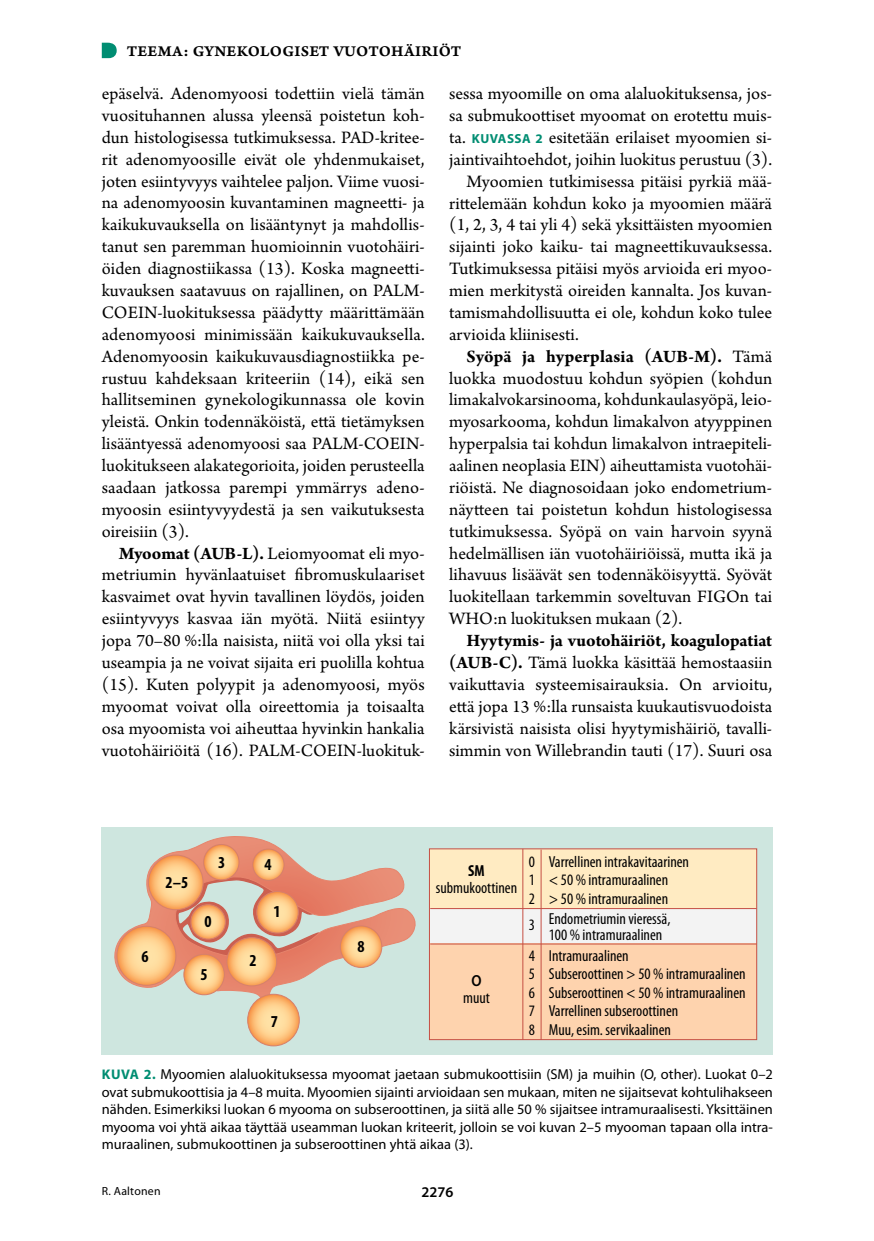
<style>
.page{position:relative;width:874px;height:1241px;background:#fff}
.page>*{position:absolute;margin:0;border:0;box-sizing:border-box;transform-origin:0 0}
.t1{font:18.38px/21.9px "Arno Pro";color:#000;text-align:justify}
.t2{font:700 18.38px "Arno Pro";letter-spacing:.005em;color:#000}
.t3{font:700 condensed 16.8px "Myriad Pro";color:#000}
.t4{font:condensed 15.92px/18.6px "Myriad Pro";color:#000}
.t5{font:700 condensed 15.92px "Myriad Pro";color:#000}
.t6{font:600 15.92px "Myriad Pro";color:#000;scale:.9 1}
.t7{font:15.75px "Arno Pro Smbd Caption";letter-spacing:.015em;color:#000}
.t8{font:600 14.88px "Myriad Pro";color:#000}
.t9{font:14.35px/17.5px "Myriad Pro";color:#000;text-align:justify}
.t10{font:11.9px "Myriad Pro";letter-spacing:.02em;color:#000}
.s1{font-weight:700}
.s2{font-family:"Myriad Pro";font-weight:700;font-size:13.12px;color:#008d72}
.s3{font-weight:400}
.s4{font-weight:700;font-size:14px;color:#008d72}
</style>
<div class="page">
<svg style="left:102px;top:43px;width:15px;height:15px"></svg>
<div style="left:102px;top:827px;width:670px;height:228px;background:#cee6df"></div>
<div style="left:429px;top:848px;width:327px;height:60px;background:#ffebc2"></div>
<div style="left:429px;top:908px;width:327px;height:36px;background:#f3f3f3"></div>
<div style="left:429px;top:943px;width:327px;height:96px;background:#fed3ae"></div>
<div style="left:429px;top:848px;width:327px;height:191px;border:1px solid #c54f44"></div>
<svg style="left:114px;top:836px;width:302px;height:168px"></svg>
<svg style="left:117px;top:926px;width:59px;height:59px;background:#fcc582"></svg>
<div style="left:117px;top:925px;width:59px;height:60px;border:1px solid #d6816d;border-radius:50%"></div>
<svg style="left:184px;top:954px;width:40px;height:40px"></svg>
<div style="left:183px;top:953px;width:41px;height:41px;border:1px solid #d6816d;border-radius:50%"></div>
<svg style="left:167px;top:870px;width:153px;height:115px"></svg>
<div style="left:226px;top:937px;width:51px;height:48px;border:1px solid #d6816d;border-radius:50%"></div>
<svg style="left:247px;top:994px;width:52px;height:51px;background:#fbc381"></svg>
<div style="left:247px;top:993px;width:52px;height:52px;border:1px solid #d6816d;border-radius:50%"></div>
<svg style="left:340px;top:925px;width:41px;height:42px"></svg>
<div style="left:340px;top:925px;width:42px;height:42px;border:1px solid #d6816d;border-radius:50%"></div>
<svg style="left:257px;top:891px;width:41px;height:41px"></svg>
<div style="left:256px;top:891px;width:42px;height:42px;border:1px solid #d6816d;border-radius:50%"></div>
<svg style="left:148px;top:855px;width:55px;height:54px;background:#fbc380"></svg>
<div style="left:148px;top:854px;width:55px;height:55px;border:1px solid #d6816d;border-radius:50%"></div>
<svg style="left:203px;top:844px;width:36px;height:35px"></svg>
<div style="left:203px;top:844px;width:36px;height:36px;border:1px solid #d6816d;border-radius:50%"></div>
<svg style="left:252px;top:848px;width:32px;height:32px"></svg>
<div style="left:252px;top:848px;width:32px;height:32px;border:1px solid #d6816d;border-radius:50%"></div>
<hr style="left:522px;top:848px;width:1px;height:191px;background:#c54f44">
<hr style="left:540px;top:849px;width:1px;height:190px;background:#c54f44">
<hr style="left:430px;top:943px;width:326px;height:1px;background:#c54f44">
<hr style="left:430px;top:908px;width:326px;height:1px;background:#c54f44">
<p class="t7" style="left:127px;top:41px;width:336px">TEEMA: GYNEKOLOGISET VUOTOHÄIRIÖT</p>
<p class="t1" style="left:102px;top:84px;width:324px">epäselvä. Adenomyoosi todettiin vielä tämän vuosituhannen alussa yleensä poistetun koh&shy;dun histologisessa tutkimuksessa. PAD-kritee&shy;rit adenomyoosille eivät ole yhdenmukaiset, joten esiintyvyys vaihtelee paljon. Viime vuosi&shy;na adenomyoosin kuvantaminen magneetti- ja kaikukuvauksella on lisääntynyt ja mahdollis&shy;tanut sen paremman huomioinnin vuotohäiri&shy;öiden diagnostiikassa (13). Koska magneetti&shy;kuvauksen saatavuus on rajallinen, on PALM-COEIN-luokituksessa päädytty määrittämään adenomyoosi minimissään kaikukuvauksella.<br>Adenomyoosin kaikukuvausdiagnostiikka pe&shy;rustuu kahdeksaan kriteeriin (14), eikä sen hallitseminen gynekologikunnassa ole kovin yleistä. Onkin todennäköistä, että tietämyksen lisääntyessä adenomyoosi saa PALM-COEIN&shy;luokitukseen alakategorioita, joiden perusteella saadaan jatkossa parempi ymmärrys adeno&shy;myoosin esiintyvyydestä ja sen vaikutuksesta oireisiin (3).</p>
<p class="t1" style="left:102px;top:543px;width:324px;text-indent:17px"><span class="s1">Myoomat (AUB-L).</span> Leiomyoomat eli myo&shy;metriumin hyvänlaatuiset fibromuskulaariset kasvaimet ovat hyvin tavallinen löydös, joiden esiintyvyys kasvaa iän myötä. Niitä esiintyy jopa 70–80 %:lla naisista, niitä voi olla yksi tai useampia ja ne voivat sijaita eri puolilla kohtua (15). Kuten polyypit ja adenomyoosi, myös myoomat voivat olla oireettomia ja toisaalta osa myoomista voi aiheuttaa hyvinkin hankalia vuotohäiriöitä (16). PALM-COEIN-luokituk-</p>
<p class="t1" style="left:449px;top:83px;width:324px">sessa myoomille on oma alaluokituksensa, jos-</p>
<p class="t1" style="left:449px;top:105px;width:324px">sa submukoottiset myoomat on erotettu muis-</p>
<p class="t1" style="left:449px;top:127px;width:324px">ta. <span class="s2">KUVASSA 2</span> esitetään erilaiset myoomien si-</p>
<p class="t1" style="left:449px;top:149px;width:324px">jaintivaihtoehdot, joihin luokitus perustuu (3).</p>
<p class="t1" style="left:466px;top:171px;width:307px">Myoomien tutkimisessa pitäisi pyrkiä mää-</p>
<p class="t1" style="left:449px;top:193px;width:324px">rittelemään kohdun koko ja myoomien määrä</p>
<p class="t1" style="left:449px;top:215px;width:324px">(1, 2, 3, 4 tai yli 4) sekä yksittäisten myoomien</p>
<p class="t1" style="left:449px;top:237px;width:324px">sijainti joko kaiku- tai magneettikuvauksessa.</p>
<p class="t1" style="left:449px;top:258px;width:324px">Tutkimuksessa pitäisi myös arvioida eri myoo-</p>
<p class="t1" style="left:449px;top:280px;width:324px">mien merkitystä oireiden kannalta. Jos kuvan-</p>
<p class="t1" style="left:449px;top:302px;width:324px">tamismahdollisuutta ei ole, kohdun koko tulee</p>
<p class="t1" style="left:449px;top:324px;width:131px">arvioida kliinisesti.</p>
<p class="t2" style="left:466px;top:345px;width:307px">Syöpä ja hyperplasia (AUB-M). <span class="s3">Tämä</span></p>
<p class="t1" style="left:449px;top:368px;width:324px">luokka muodostuu kohdun syöpien (kohdun</p>
<p class="t1" style="left:449px;top:390px;width:324px">limakalvokarsinooma, kohdunkaulasyöpä, leio-</p>
<p class="t1" style="left:449px;top:412px;width:324px">myosarkooma, kohdun limakalvon atyyppinen</p>
<p class="t1" style="left:449px;top:433px;width:324px">hyperpalsia tai kohdun limakalvon intraepiteli-</p>
<p class="t1" style="left:449px;top:455px;width:324px">aalinen neoplasia EIN) aiheuttamista vuotohäi-</p>
<p class="t1" style="left:449px;top:477px;width:324px">riöistä. Ne diagnosoidaan joko endometrium-</p>
<p class="t1" style="left:449px;top:499px;width:324px">näytteen tai poistetun kohdun histologisessa</p>
<p class="t1" style="left:449px;top:521px;width:324px">tutkimuksessa. Syöpä on vain harvoin syynä</p>
<p class="t1" style="left:449px;top:543px;width:324px">hedelmällisen iän vuotohäiriöissä, mutta ikä ja</p>
<p class="t1" style="left:449px;top:565px;width:324px">lihavuus lisäävät sen todennäköisyyttä. Syövät</p>
<p class="t1" style="left:449px;top:586px;width:324px">luokitellaan tarkemmin soveltuvan FIGOn tai</p>
<p class="t1" style="left:449px;top:608px;width:234px">WHO:n luokituksen mukaan (2).</p>
<p class="t1" style="left:449px;top:630px;width:324px;text-indent:17px"><span class="s1">Hyytymis- ja vuotohäiriöt, koagulopatiat (AUB-C).</span> Tämä luokka käsittää hemostaasiin vaikuttavia systeemisairauksia. On arvioitu, että jopa 13 %:lla runsaista kuukautisvuodoista kärsivistä naisista olisi hyytymishäiriö, tavalli&shy;simmin von Willebrandin tauti (17). Suuri osa</p>
<p class="t4" style="left:548px;top:851px;width:142px">Varrellinen intrakavitaarinen &lt; 50 % intramuraalinen<br>&gt; 50 % intramuraalinen</p>
<p class="t4" style="left:548px;top:910px;width:123px;line-height:15.9px">Endometriumin vieressä,<br>100 % intramuraalinen</p>
<p class="t4" style="left:548px;top:945px;width:198px">Intramuraalinen<br>Subseroottinen &gt; 50 % intramuraalinen<br>Subseroottinen &lt; 50 % intramuraalinen<br>Varrellinen subseroottinen<br>Muu, esim. servikaalinen</p>
<p class="t9" style="left:102px;top:1065px;width:672px"><span class="s4">KUVA 2.</span> Myoomien alaluokituksessa myoomat jaetaan submukoottisiin (SM) ja muihin (O, other). Luokat 0–2 ovat submukoottisia ja 4–8 muita. Myoomien sijainti arvioidaan sen mukaan, miten ne sijaitsevat kohtulihakseen nähden. Esimerkiksi luokan 6 myooma on subseroottinen, ja siitä alle 50 % sijaitsee intramuraalisesti. Yksittäinen myooma voi yhtä aikaa täyttää useamman luokan kriteerit, jolloin se voi kuvan 2–5 myooman tapaan olla intra&shy;muraalinen, submukoottinen ja subseroottinen yhtä aikaa (3).</p>
<p class="t4" style="left:528px;top:851px;width:8px;text-align:justify">0<br>1<br>2</p>
<p class="t4" style="left:528px;top:909px;width:8px;line-height:30.4px">3<br>4</p>
<p class="t4" style="left:528px;top:964px;width:8px;text-align:justify">5<br>6<br>7<br>8</p>
<p class="t3" style="left:218px;top:851px;width:9px">3</p>
<p class="t3" style="left:264px;top:853px;width:9px">4</p>
<p class="t5" style="left:468px;top:860px;width:18px">SM</p>
<p class="t4" style="left:435px;top:877px;width:83px">submukoottinen</p>
<p class="t3" style="left:165px;top:871px;width:24px">2–5</p>
<p class="t3" style="left:273px;top:901px;width:9px">1</p>
<p class="t3" style="left:204px;top:910px;width:9px">0</p>
<p class="t3" style="left:357px;top:936px;width:9px">8</p>
<p class="t3" style="left:141px;top:946px;width:9px">6</p>
<p class="t3" style="left:249px;top:949px;width:9px">2</p>
<p class="t3" style="left:200px;top:963px;width:9px">5</p>
<p class="t6" style="left:471px;top:970px;width:13px">O</p>
<p class="t4" style="left:463px;top:987px;width:28px">muut</p>
<p class="t3" style="left:270px;top:1010px;width:9px">7</p>
<p class="t10" style="left:102px;top:1183px;width:60px">R. Aaltonen</p>
<p class="t8" style="left:421px;top:1182px;width:33px">2276</p>
</div>
